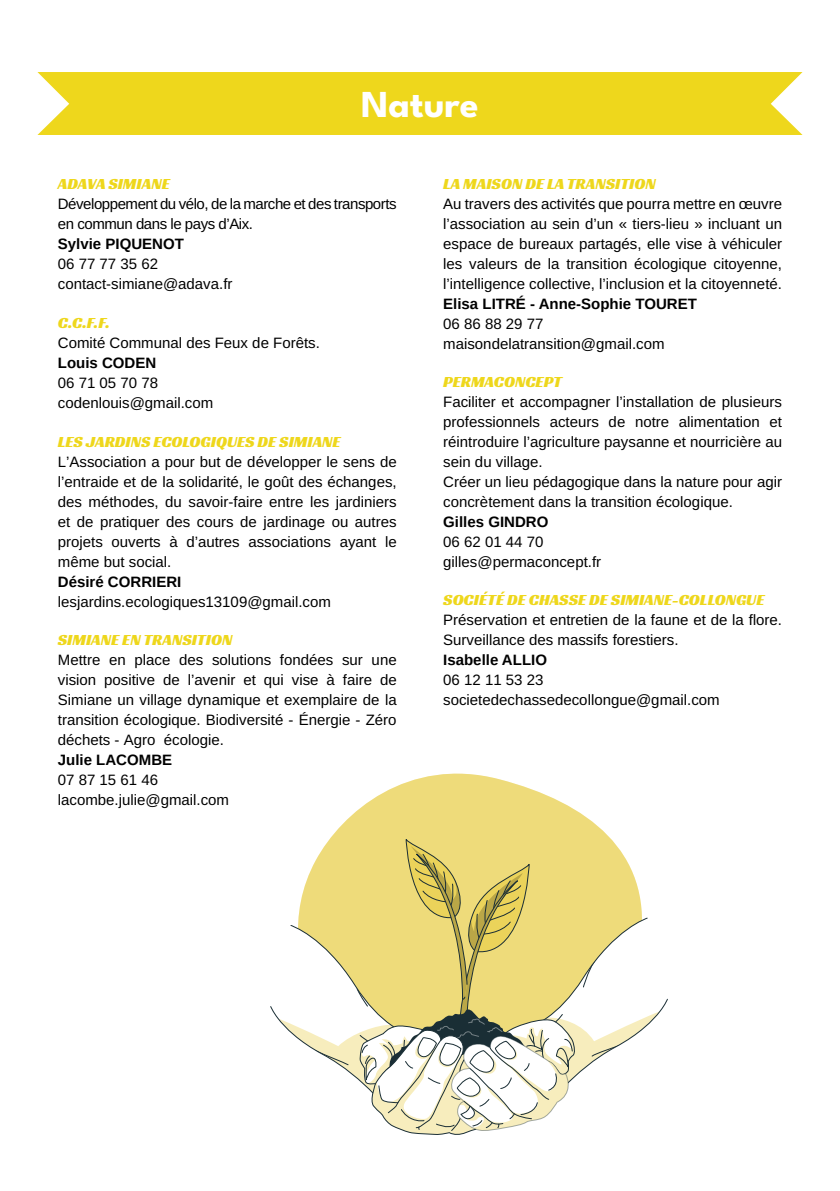
<style>
.page{position:relative;width:840px;height:1191px;background:#fff}
.page>*{position:absolute;margin:0;border:0;box-sizing:border-box;transform-origin:0 0}
.t1{font:100 38px "League Spartan";color:#fff}
.t2{font:16px "Racing Sans One";color:#eed71c}
.t3{font:15px/20px "Arimo";color:#000}
.t4{font:700 15px "Arimo";color:#000}
.t5{font:15px/20px "Arimo";letter-spacing:-.03em;color:#000}
</style>
<div class="page">
<div style="left:37px;top:72px;width:765px;height:63px;background:#eed71c"></div>
<svg style="left:330px;top:773px;width:281px;height:66px;fill:#eedb7a"></svg>
<svg style="left:270px;top:839px;width:398px;height:296px"></svg>
<h1 class="t1" style="left:361px;top:77px;width:119px">Nature</h1>
<p class="t2" style="left:58px;top:173px;width:113px">ADAVA SIMIANE</p>
<p class="t5" style="left:58px;top:194px;width:340px">Développement du vélo, de la marche et des transports en commun dans le pays d’Aix.</p>
<p class="t4" style="left:58px;top:233px;width:127px">Sylvie PIQUENOT</p>
<p class="t3" style="left:58px;top:254px;width:176px">06 77 77 35 62 contact-simiane@adava.fr</p>
<p class="t2" style="left:58px;top:312px;width:53px">C.C.F.F.</p>
<p class="t3" style="left:58px;top:333px;width:263px">Comité Communal des Feux de Forêts.</p>
<p class="t4" style="left:58px;top:352px;width:100px">Louis CODEN</p>
<p class="t3" style="left:58px;top:373px;width:157px">06 71 05 70 78 codenlouis@gmail.com</p>
<p class="t2" style="left:58px;top:431px;width:284px">LES JARDINS ECOLOGIQUES DE SIMIANE</p>
<p class="t3" style="left:58px;top:452px;width:340px;text-align:justify">L’Association a pour but de développer le sens de l’entraide et de la solidarité, le goût des échanges, des méthodes, du savoir-faire entre les jardiniers et de pratiquer des cours de jardinage ou autres projets ouverts à d’autres associations ayant le même but social.</p>
<p class="t4" style="left:58px;top:571px;width:125px">Désiré CORRIERI</p>
<p class="t3" style="left:58px;top:592px;width:274px">lesjardins.ecologiques13109@gmail.com</p>
<p class="t2" style="left:58px;top:629px;width:176px">SIMIANE EN TRANSITION</p>
<p class="t3" style="left:58px;top:650px;width:340px;text-align:justify">Mettre en place des solutions fondées sur une vision positive de l’avenir et qui vise à faire de Simiane un village dynamique et exemplaire de la transition écologique. Biodiversité - Énergie - Zéro déchets - Agro écologie.</p>
<p class="t4" style="left:58px;top:749px;width:116px">Julie LACOMBE</p>
<p class="t3" style="left:58px;top:770px;width:173px">07 87 15 61 46 lacombe.julie@gmail.com</p>
<p class="t2" style="left:443px;top:173px;width:214px">LA MAISON DE LA TRANSITION</p>
<p class="t3" style="left:443px;top:194px;width:340px;text-align:justify">Au travers des activités que pourra mettre en œuvre l’association au sein d’un « tiers-lieu » incluant un espace de bureaux partagés, elle vise à véhiculer les valeurs de la transition écologique citoyenne, l’intelligence collective, l’inclusion et la citoyenneté.</p>
<p class="t4" style="left:443px;top:293px;width:255px">Elisa LITRÉ - Anne-Sophie TOURET</p>
<p class="t3" style="left:443px;top:314px;width:223px">06 86 88 29 77 maisondelatransition@gmail.com</p>
<p class="t2" style="left:443px;top:371px;width:120px">PERMACONCEPT</p>
<p class="t3" style="left:443px;top:392px;width:340px">Faciliter et accompagner l’installation de plusieurs professionnels acteurs de notre alimentation et réintroduire l’agriculture paysanne et nourricière au sein du village.<br>Créer un lieu pédagogique dans la nature pour agir concrètement dans la transition écologique.</p>
<p class="t4" style="left:443px;top:511px;width:107px">Gilles GINDRO</p>
<p class="t3" style="left:443px;top:532px;width:159px">06 62 01 44 70 gilles@permaconcept.fr</p>
<p class="t2" style="left:443px;top:590px;width:322px">SOCIÉTÉ DE CHASSE DE SIMIANE-COLLONGUE</p>
<p class="t3" style="left:443px;top:610px;width:340px">Préservation et entretien de la faune et de la flore.<br>Surveillance des massifs forestiers.</p>
<p class="t4" style="left:443px;top:650px;width:105px">Isabelle ALLIO</p>
<p class="t3" style="left:443px;top:670px;width:278px">06 12 11 53 23 societedechassedecollongue@gmail.com</p>
</div>
